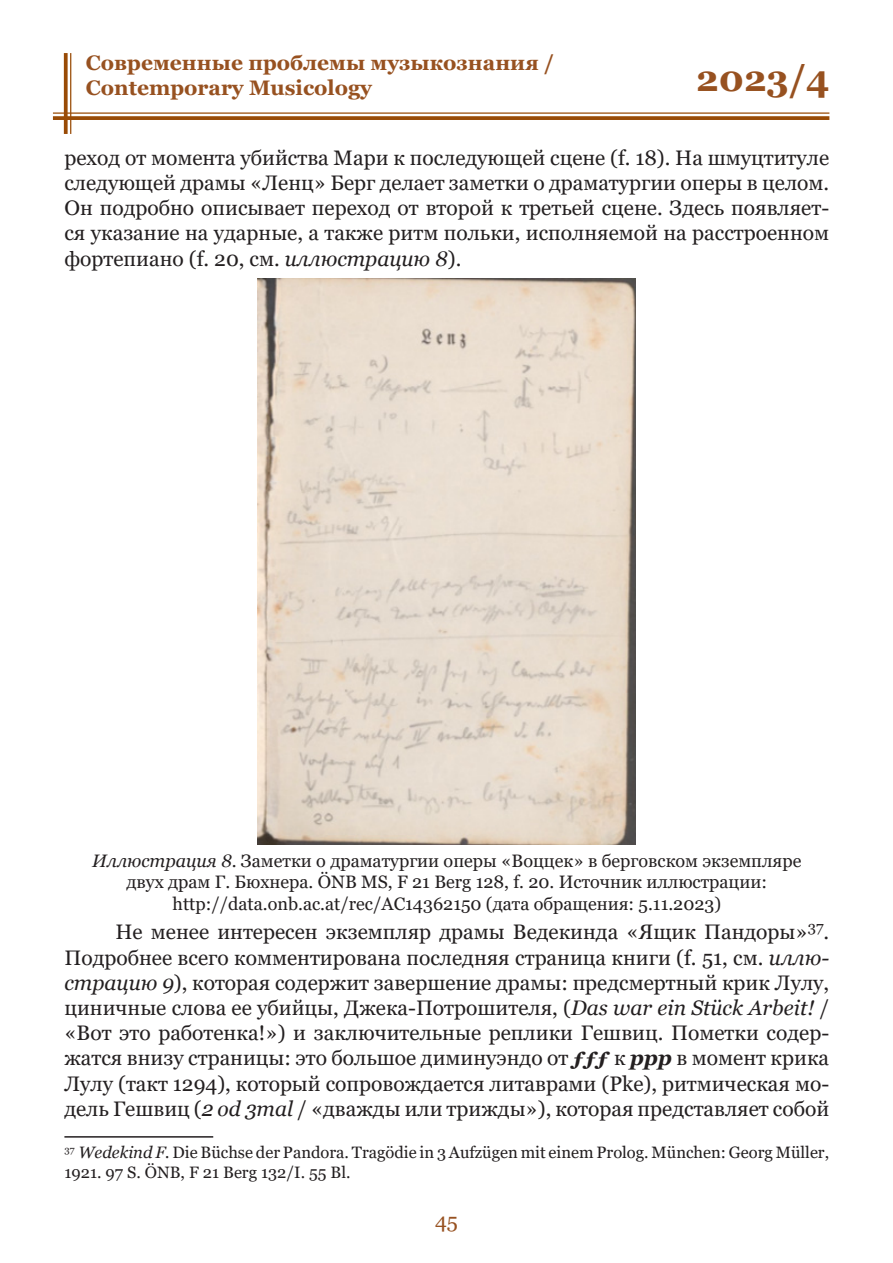
<style>
.page{position:relative;width:893px;height:1263px;background:#fff}
.page>*{position:absolute;margin:0;border:0;box-sizing:border-box;transform-origin:0 0}
.t1{font:700 36px "Georgia";color:#975120}
.t2{font:21px/25.2px "Georgia";color:#231f20;text-align:justify}
.t3{font:700 21px/25.2px "Georgia";color:#975120}
.t4{font:21px "Georgia";color:#975120}
.t5{font:18px/21.6px "Georgia";color:#231f20;text-align:center}
.Сноска{font:16.5px/19.8px "Georgia";color:#231f20}
.s1{font-style:italic}
.s2{font-weight:700;font-style:italic}
</style>
<div class="page">
<hr style="left:53px;top:112px;width:776px;height:2px;background:#994b06">
<svg style="left:53px;top:116px;width:776px;height:4px;background:#9e5514"></svg>
<hr style="left:70px;top:53px;width:1px;height:81px;background:#994b06">
<svg style="left:64px;top:53px;width:4px;height:81px"></svg>
<hr style="left:64px;top:1136px;width:149px;height:1px;background:#231f20">
<img style="left:257px;top:279px;width:379px;height:565px">
<p class="t3" style="left:86px;top:50px;width:470px">Современные проблемы музыкознания /<br>Contemporary Musicology</p>
<h1 class="t1" style="left:696px;top:55px;width:135px">2023/4</h1>
<p class="t2" style="left:64px;top:145px;width:766px">реход от момента убийства Мари к последующей сцене (f. 18). На шмуцтитуле следующей драмы «Ленц» Берг делает заметки о драматургии оперы в целом.<br>Он подробно описывает переход от второй к третьей сцене. Здесь появляет&shy;ся указание на ударные, а также ритм польки, исполняемой на расстроенном фортепиано (f. 20, см. <span class="s1">иллюстрацию 8</span>).</p>
<p class="t5" style="left:92px;top:850px;width:711px"><span class="s1">Иллюстрация 8</span>. Заметки о драматургии оперы «Воццек» в берговском экземпляре двух драм Г. Бюхнера. ÖNB MS, F 21 Berg 128, f. 20. Источник иллюстрации:</p>
<p class="t5" style="left:173px;top:893px;width:550px">http://data.onb.ac.at/rec/AC14362150 (дата обращения: 5.11.2023)</p>
<p class="t2" style="left:64px;top:920px;width:766px;text-indent:51px">Не менее интересен экземпляр драмы Ведекинда «Ящик Пандоры»<sup>37</sup>.<br>Подробнее всего комментирована последняя страница книги (f. 51, см. <span class="s1">иллю&shy;страцию 9</span>), которая содержит завершение драмы: предсмертный крик Лулу, циничные слова ее убийцы, Джека-Потрошителя, (<span class="s1">Das war ein Stück Arbeit!</span> / «Вот это работенка!») и заключительные реплики Гешвиц. Пометки содер&shy;жатся внизу страницы: это большое диминуэндо от <span class="s2">ƒƒƒ</span> к <span class="s2">ppp</span> в момент крика Лулу (такт 1294), который сопровождается литаврами (Pke), ритмическая мо&shy;дель Гешвиц (<span class="s1">2 od 3mal</span> / «дважды или трижды»), которая представляет собой</p>
<p class="Сноска" style="left:64px;top:1143px;width:766px"><sup>37</sup> <span class="s1">Wedekind F.</span> Die Büchse der Pandora. Tragödie in 3 Aufzügen mit einem Prolog. München: Georg Müller,<br>1921. 97 S. ÖNB, F 21 Berg 132/I. 55 Bl.</p>
<p class="t4" style="left:435px;top:1207px;width:24px">45</p>
</div>
